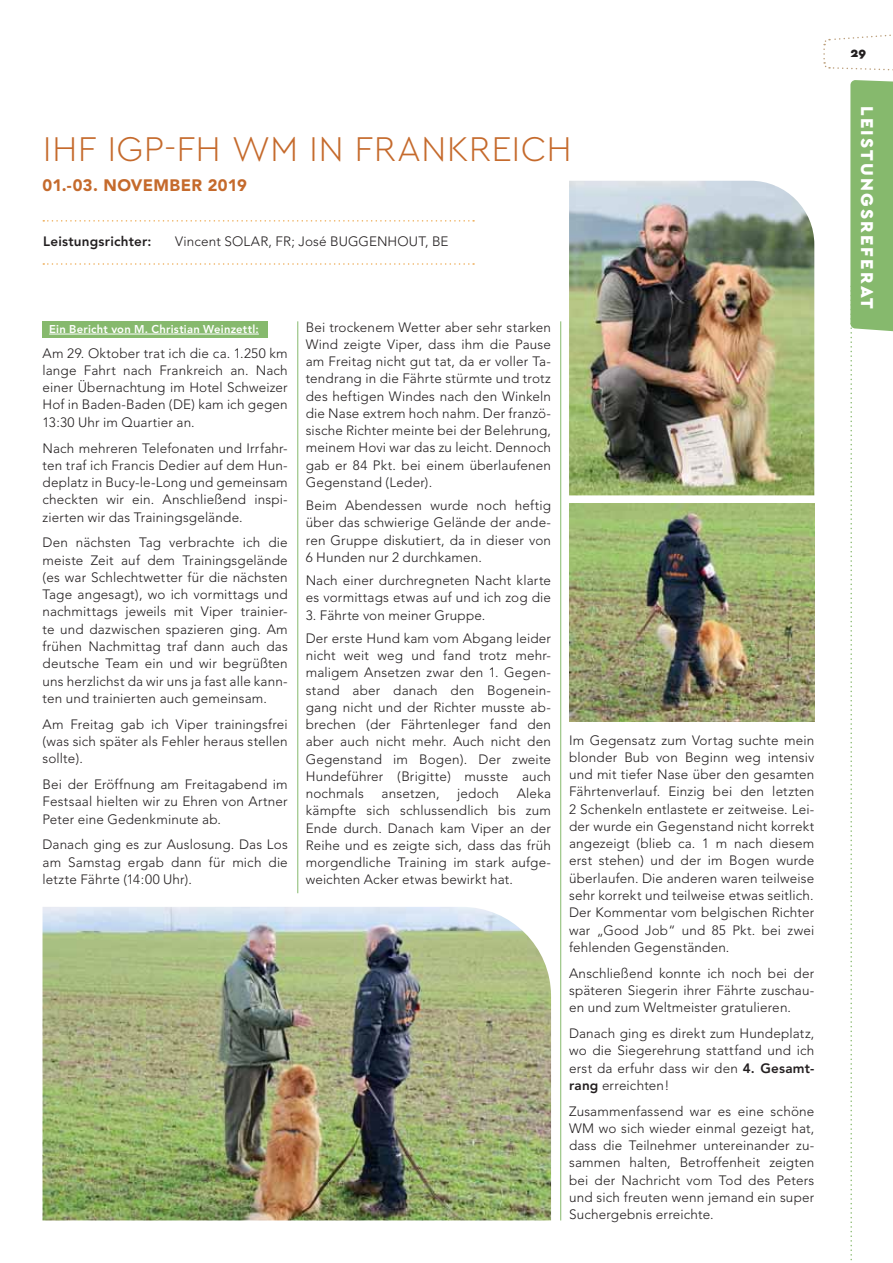
<style>
.page{position:relative;width:893px;height:1263px;background:#fff}
.page>*{position:absolute;margin:0;border:0;box-sizing:border-box;transform-origin:0 0}
.t1{font:300 36px "Cera GR";letter-spacing:.01em;color:#c56a2c}
.t2{font:900 18px "Cera GR";letter-spacing:.12em;color:#fff}
.t3{font:900 16.5px "Avenir";letter-spacing:.02em;color:#c56a2c}
.t4{font:300 13.5px/17.2px "Avenir";letter-spacing:.01em;color:#231f20;text-align:justify}
.t5{font:800 13.5px "Avenir";letter-spacing:.015em;color:#231f20}
.t6{font:900 13.5px "Cera GR";color:#231f20}
.t7{font:800 11.25px "Avenir";letter-spacing:.02em;color:#fff}
.s1{font-weight:800}
</style>
<div class="page">
<svg style="left:850px;top:80px;width:43px;height:1181px"></svg>
<svg style="left:823px;top:34px;width:70px;height:37px"></svg>
<div style="left:43px;top:321px;width:225px;height:16px;background:#86b96d"></div>
<hr style="left:49px;top:334px;width:210px;height:1px;background:#fff">
<hr style="left:297px;top:321px;width:1px;height:572px;background:#86b96d">
<svg style="left:43px;top:220px;width:431px;height:2px"></svg>
<svg style="left:43px;top:263px;width:431px;height:2px"></svg>
<img style="left:569px;top:181px;width:245px;height:314px">
<img style="left:43px;top:907px;width:508px;height:313px">
<hr style="left:560px;top:321px;width:1px;height:899px;background:#86b96d">
<img style="left:569px;top:504px;width:245px;height:218px">
<h1 class="t1" style="left:43px;top:127px;width:531px">IHF IGP-FH WM IN FRANKREICH</h1>
<p class="t3" style="left:43px;top:178px;width:206px">01.-03. NOVEMBER 2019</p>
<p class="t5" style="left:43px;top:235px;width:110px">Leistungsrichter:</p>
<p class="t4" style="left:175px;top:234px;width:275px">Vincent SOLAR, FR; José BUGGENHOUT, BE</p>
<p class="t7" style="left:49px;top:324px;width:211px">Ein Bericht von M. Christian Weinzettl:</p>
<p class="t4" style="left:43px;top:345px;width:247px">Am 29. Oktober trat ich die ca. 1.250 km lange Fahrt nach Frankreich an. Nach einer Übernachtung im Hotel Schweizer Hof in Baden-Baden (DE) kam ich gegen 13:30 Uhr im Quartier an.</p>
<p class="t4" style="left:43px;top:440px;width:247px">Nach mehreren Telefonaten und Irrfahr&shy;ten traf ich Francis Dedier auf dem Hun&shy;deplatz in Bucy-le-Long und gemeinsam checkten wir ein. Anschließend inspi&shy;zierten wir das Trainingsgelände.</p>
<p class="t4" style="left:43px;top:535px;width:247px">Den nächsten Tag verbrachte ich die meiste Zeit auf dem Trainingsgelände (es war Schlechtwetter für die nächsten Tage angesagt), wo ich vormittags und nachmittags jeweils mit Viper trainier&shy;te und dazwischen spazieren ging. Am frühen Nachmittag traf dann auch das deutsche Team ein und wir begrüßten uns herzlichst da wir uns ja fast alle kann&shy;ten und trainierten auch gemeinsam.</p>
<p class="t4" style="left:43px;top:716px;width:247px">Am Freitag gab ich Viper trainingsfrei (was sich später als Fehler heraus stellen sollte).</p>
<p class="t4" style="left:43px;top:776px;width:247px">Bei der Eröffnung am Freitagabend im Festsaal hielten wir zu Ehren von Artner Peter eine Gedenkminute ab.</p>
<p class="t4" style="left:43px;top:837px;width:247px">Danach ging es zur Auslosung. Das Los am Samstag ergab dann für mich die letzte Fährte (14:00 Uhr).</p>
<p class="t4" style="left:306px;top:319px;width:247px">Bei trockenem Wetter aber sehr starken Wind zeigte Viper, dass ihm die Pause am Freitag nicht gut tat, da er voller Ta&shy;tendrang in die Fährte stürmte und trotz des heftigen Windes nach den Winkeln die Nase extrem hoch nahm. Der franzö&shy;sische Richter meinte bei der Belehrung, meinem Hovi war das zu leicht. Dennoch gab er 84 Pkt. bei einem überlaufenen Gegenstand (Leder).</p>
<p class="t4" style="left:306px;top:497px;width:247px">Beim Abendessen wurde noch heftig über das schwierige Gelände der ande&shy;ren Gruppe diskutiert, da in dieser von 6 Hunden nur 2 durchkamen.</p>
<p class="t4" style="left:306px;top:572px;width:247px">Nach einer durchregneten Nacht klarte es vormittags etwas auf und ich zog die</p>
<p class="t4" style="left:306px;top:604px;width:247px;line-height:23.2px">3. Fährte von meiner Gruppe.<br>Der erste Hund kam vom Abgang leider</p>
<p class="t4" style="left:306px;top:648px;width:247px">nicht weit weg und fand trotz mehr&shy;maligem Ansetzen zwar den 1. Gegen&shy;stand aber danach den Bogenein&shy;gang nicht und der Richter musste ab&shy;brechen (der Fährtenleger fand den aber auch nicht mehr. Auch nicht den Gegenstand im Bogen). Der zweite Hundeführer (Brigitte) musste auch nochmals</p>
<p class="t4" style="left:306px;top:786px;width:247px;text-indent:211px">Aleka kämpfte sich schlussendlich bis zum Ende durch. Danach kam Viper an der Reihe und es zeigte sich, dass das früh morgendliche Training im stark aufge&shy;weichten Acker etwas bewirkt hat.</p>
<p class="t4" style="left:382px;top:786px;width:59px">ansetzen,</p>
<p class="t4" style="left:457px;top:786px;width:43px">jedoch</p>
<p class="t4" style="left:569px;top:732px;width:247px">Im Gegensatz zum Vortag suchte mein blonder Bub von Beginn weg intensiv und mit tiefer Nase über den gesamten Fährtenverlauf. Einzig bei den letzten 2 Schenkeln entlastete er zeitweise. Lei&shy;der wurde ein Gegenstand nicht korrekt angezeigt (blieb ca. 1 m nach diesem erst stehen) und der im Bogen wurde überlaufen. Die anderen waren teilweise sehr korrekt und teilweise etwas seitlich.<br>Der Kommentar vom belgischen Richter war „Good Job“ und 85 Pkt. bei zwei fehlenden Gegenständen.</p>
<p class="t4" style="left:569px;top:965px;width:247px">Anschließend konnte ich noch bei der späteren Siegerin ihrer Fährte zuschau&shy;en und zum Weltmeister gratulieren.</p>
<p class="t4" style="left:569px;top:1025px;width:247px">Danach ging es direkt zum Hundeplatz, wo die Siegerehrung stattfand und ich erst da erfuhr dass wir den <span class="s1">4. Gesamt&shy;rang</span> erreichten!</p>
<p class="t4" style="left:569px;top:1103px;width:247px">Zusammenfassend war es eine schöne WM wo sich wieder einmal gezeigt hat, dass die Teilnehmer untereinander zu&shy;sammen halten, Betroffenheit zeigten bei der Nachricht vom Tod des Peters und sich freuten wenn jemand ein super Suchergebnis erreichte.</p>
<p class="t6" style="left:850px;top:45px;width:17px">29</p>
<h2 class="t2" style="left:878px;top:106px;width:204px;rotate:90deg">LEISTUNGSREFERAT</h2>
</div>
